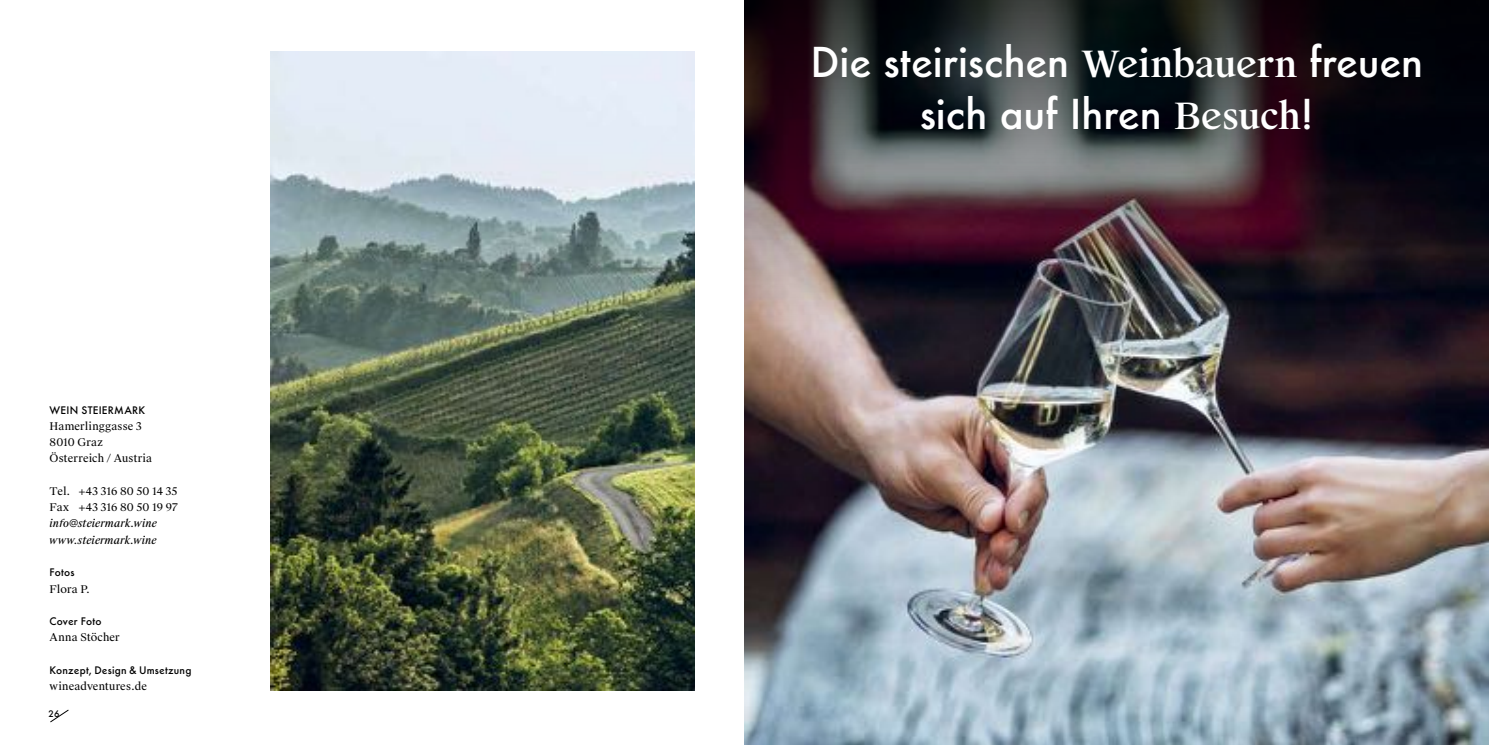
<style>
.page{position:relative;width:1489px;height:745px;background:#fff}
.page>*{position:absolute;margin:0;border:0;box-sizing:border-box;transform-origin:0 0}
.t1{font:500 40px/51.2px "Futura Steiermark";color:#fff;text-align:center}
.t2{font:10.62px/16.2px "Suisse Works";letter-spacing:.01em;color:#000}
.t3{font:italic 10.62px/16.2px "Suisse Works";letter-spacing:-.01em;color:#000}
.t4{font:500 10.12px "Futura Steiermark";letter-spacing:.02em;color:#000}
.t5{font:500 8.75px "Futura Steiermark";color:#000}
.s1{font-family:"Suisse Works Steiermark";font-size:36.25px}
</style>
<div class="page">
<svg style="left:50px;top:709px;width:19px;height:14px"></svg>
<img style="left:270px;top:51px;width:424px;height:638px">
<img style="left:744px;top:0;width:744px;height:744px">
<p class="t4" style="left:50px;top:402px;width:97px">WEIN STEIERMARK</p>
<p class="t2" style="left:50px;top:418px;width:104px">Hamerlinggasse 3<br>8010 Graz<br>Österreich / Austria</p>
<p class="t2" style="left:50px;top:483px;width:130px">Tel. +43 316 80 50 14 35<br>Fax +43 316 80 50 19 97</p>
<p class="t3" style="left:50px;top:515px;width:109px">info@steiermark.wine www.steiermark.wine</p>
<p class="t4" style="left:50px;top:564px;width:26px">Fotos</p>
<p class="t2" style="left:50px;top:580px;width:42px">Flora P.</p>
<p class="t4" style="left:50px;top:613px;width:53px">Cover Foto</p>
<p class="t2" style="left:50px;top:629px;width:72px">Anna Stöcher</p>
<p class="t4" style="left:50px;top:662px;width:143px">Konzept, Design &amp; Umsetzung</p>
<p class="t2" style="left:50px;top:678px;width:99px">wineadventures.de</p>
<p class="t5" style="left:49px;top:706px;width:12px">26</p>
<h1 class="t1" style="left:810px;top:35px;width:614px">Die steirischen <span class="s1">Weinbauern</span> freuen sich auf Ihren <span class="s1">Besuch</span>!</h1>
</div>
